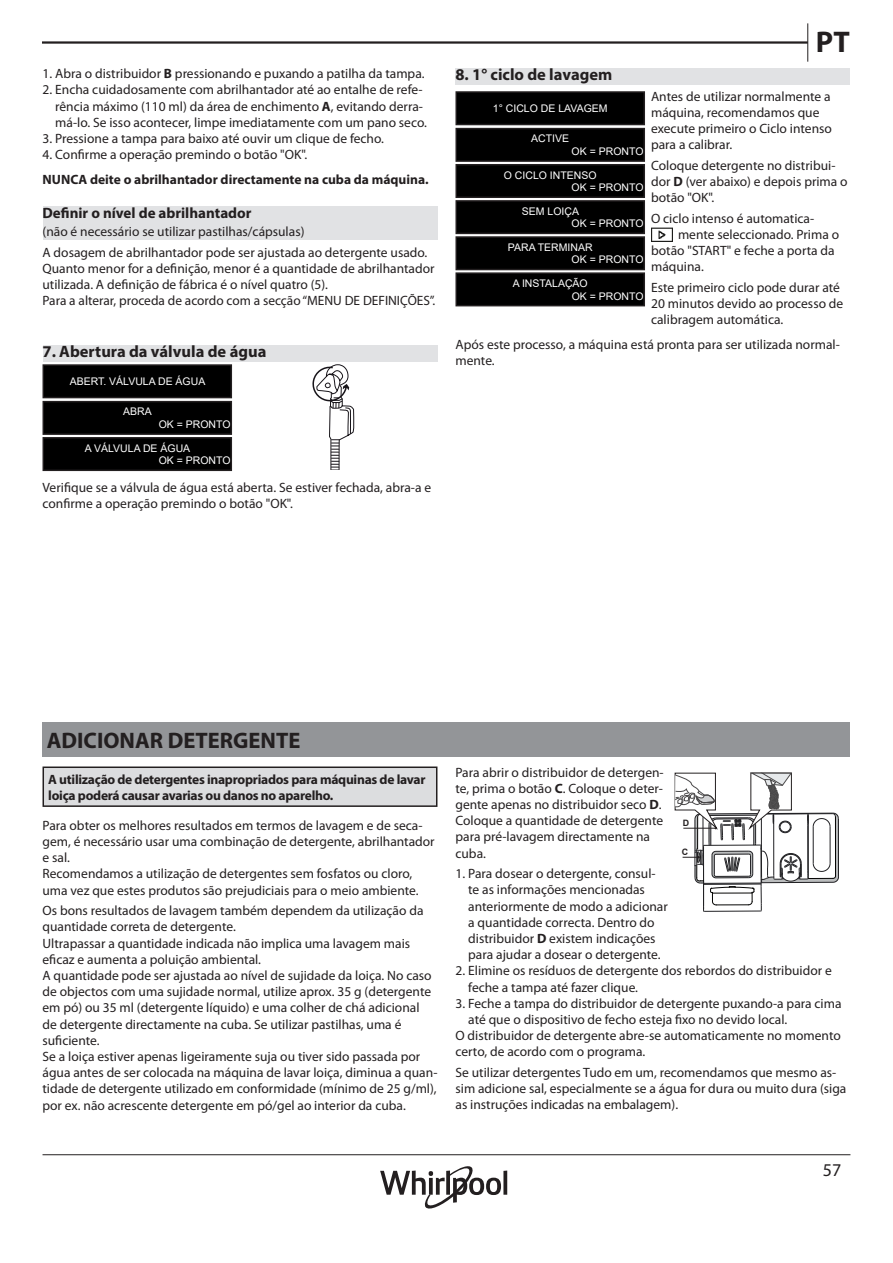
<style>
.page{position:relative;width:893px;height:1263px;background:#fff}
.page>*{position:absolute;margin:0;border:0;box-sizing:border-box;transform-origin:0 0}
.t1{font:700 30px "Myriad Pro";color:#231f20}
.t2{font:700 22.5px "Myriad Pro";color:#231f20}
.t3{font:18px "Myriad Pro";color:#231f20}
.t4{font:700 16.5px "Myriad Pro";color:#231f20}
.t5{font:700 15px "Myriad Pro";color:#231f20}
.t6{font:13.5px/16.2px "Myriad Pro";color:#231f20}
.t7{font:700 13.5px/16.2px "Myriad Pro";letter-spacing:-.02em;color:#231f20}
.t8{font:700 13.5px "Myriad Pro";color:#231f20}
.t9{font:10.5px "Arial";color:#fff}
.t10{font:700 8.85px "Arial";color:#231f20}
.s1{font-weight:700}
</style>
<div class="page">
<hr style="left:42px;top:41px;width:766px;height:3px;background:#231f20">
<hr style="left:43px;top:1154px;width:807px;height:1px;background:#231f20">
<hr style="left:807px;top:23px;width:1px;height:39px;background:#231f20">
<svg style="left:503px;top:1170px;width:4px;height:25px"></svg>
<svg style="left:380px;top:1166px;width:121px;height:42px"></svg>
<div style="left:43px;top:207px;width:394px;height:33px;background:#e1e2e4"></div>
<div style="left:43px;top:345px;width:394px;height:16px;background:#e1e2e4"></div>
<div style="left:43px;top:365px;width:188px;height:33px;background:#000"></div>
<div style="left:43px;top:364px;width:189px;height:34px;border:2px solid #231f20"></div>
<div style="left:43px;top:402px;width:188px;height:32px;background:#000"></div>
<div style="left:43px;top:401px;width:189px;height:34px;border:2px solid #231f20"></div>
<div style="left:43px;top:438px;width:188px;height:32px;background:#000"></div>
<div style="left:43px;top:437px;width:189px;height:34px;border:2px solid #231f20"></div>
<svg style="left:312px;top:365px;width:42px;height:105px"></svg>
<div style="left:455px;top:68px;width:395px;height:17px;background:#e1e2e4"></div>
<div style="left:456px;top:92px;width:188px;height:33px;background:#000"></div>
<div style="left:455px;top:91px;width:190px;height:34px;border:2px solid #231f20"></div>
<div style="left:456px;top:129px;width:188px;height:32px;background:#000"></div>
<div style="left:455px;top:128px;width:190px;height:34px;border:2px solid #231f20"></div>
<div style="left:456px;top:165px;width:188px;height:32px;background:#000"></div>
<div style="left:455px;top:164px;width:190px;height:34px;border:2px solid #231f20"></div>
<div style="left:456px;top:201px;width:188px;height:32px;background:#000"></div>
<div style="left:455px;top:200px;width:190px;height:34px;border:2px solid #231f20"></div>
<div style="left:456px;top:237px;width:188px;height:33px;background:#000"></div>
<div style="left:455px;top:236px;width:190px;height:34px;border:2px solid #231f20"></div>
<div style="left:456px;top:273px;width:188px;height:33px;background:#000"></div>
<div style="left:455px;top:272px;width:190px;height:34px;border:2px solid #231f20"></div>
<div style="left:43px;top:723px;width:807px;height:34px;background:#939598"></div>
<div style="left:43px;top:767px;width:394px;height:39px;background:#dcdddf"></div>
<div style="left:43px;top:766px;width:394px;height:41px;border:2px solid #231f20"></div>
<img style="left:652px;top:227px;width:21px;height:15px">
<svg style="left:675px;top:772px;width:164px;height:140px"></svg>
<p class="t6" style="left:43px;top:65px;width:384px">1. Abra o distribuidor <span class="s1">B</span> pressionando e puxando a patilha da tampa.</p>
<p class="t6" style="left:55px;top:82px;width:373px;text-indent:-13px">2. Encha cuidadosamente com abrilhantador até ao entalhe de refe&shy;rência máximo (110 ml) da área de enchimento <span class="s1">A</span>, evitando derra&shy;má-lo. Se isso acontecer, limpe imediatamente com um pano seco.</p>
<p class="t6" style="left:43px;top:130px;width:343px">3. Pressione a tampa para baixo até ouvir um clique de fecho.</p>
<p class="t6" style="left:43px;top:146px;width:266px">4. Confirme a operação premindo o botão "OK".</p>
<p class="t8" style="left:43px;top:171px;width:388px">NUNCA deite o abrilhantador directamente na cuba da máquina.</p>
<p class="t5" style="left:43px;top:203px;width:211px">Definir o nível de abrilhantador</p>
<p class="t6" style="left:43px;top:223px;width:263px">(não é necessário se utilizar pastilhas/cápsulas)</p>
<p class="t6" style="left:43px;top:244px;width:394px">A dosagem de abrilhantador pode ser ajustada ao detergente usado.<br>Quanto menor for a definição, menor é a quantidade de abrilhantador utilizada. A definição de fábrica é o nível quatro (5).</p>
<p class="t6" style="left:43px;top:292px;width:394px">Para a alterar, proceda de acordo com a secção “MENU DE DEFINIÇÕES”.</p>
<p class="t4" style="left:43px;top:341px;width:225px">7. Abertura da válvula de água</p>
<p class="t9" style="left:70px;top:374px;width:137px">ABERT. VÁLVULA DE ÁGUA</p>
<p class="t9" style="left:123px;top:404px;width:30px">ABRA</p>
<p class="t9" style="left:159px;top:417px;width:73px">OK = PRONTO</p>
<p class="t9" style="left:85px;top:441px;width:107px">A VÁLVULA DE ÁGUA</p>
<p class="t9" style="left:159px;top:453px;width:73px">OK = PRONTO</p>
<p class="t6" style="left:43px;top:479px;width:390px">Verifique se a válvula de água está aberta. Se estiver fechada, abra-a e confirme a operação premindo o botão "OK".</p>
<p class="t4" style="left:455px;top:64px;width:158px">8. 1° ciclo de lavagem</p>
<h1 class="t1" style="left:816px;top:22px;width:35px">PT</h1>
<p class="t6" style="left:651px;top:88px;width:182px">Antes de utilizar normalmente a máquina, recomendamos que execute primeiro o Ciclo intenso para a calibrar.</p>
<p class="t6" style="left:651px;top:157px;width:198px">Coloque detergente no distribui&shy;dor <span class="s1">D</span> (ver abaixo) e depois prima o botão "OK".</p>
<p class="t6" style="left:651px;top:210px;width:165px">O ciclo intenso é automatica-</p>
<p class="t6" style="left:678px;top:226px;width:163px">mente seleccionado. Prima o</p>
<p class="t6" style="left:651px;top:242px;width:185px">botão "START" e feche a porta da</p>
<p class="t6" style="left:651px;top:259px;width:54px">máquina.</p>
<p class="t6" style="left:651px;top:279px;width:194px">Este primeiro ciclo pode durar até<br>20 minutos devido ao processo de calibragem automática.</p>
<p class="t6" style="left:455px;top:336px;width:386px">Após este processo, a máquina está pronta para ser utilizada normal&shy;mente.</p>
<p class="t9" style="left:493px;top:101px;width:116px">1° CICLO DE LAVAGEM</p>
<p class="t9" style="left:531px;top:131px;width:39px">ACTIVE</p>
<p class="t9" style="left:572px;top:144px;width:73px">OK = PRONTO</p>
<p class="t9" style="left:504px;top:168px;width:94px">O CICLO INTENSO</p>
<p class="t9" style="left:572px;top:180px;width:73px">OK = PRONTO</p>
<p class="t9" style="left:522px;top:204px;width:59px">SEM LOIÇA</p>
<p class="t9" style="left:572px;top:216px;width:73px">OK = PRONTO</p>
<p class="t9" style="left:508px;top:240px;width:86px">PARA TERMINAR</p>
<p class="t9" style="left:572px;top:252px;width:73px">OK = PRONTO</p>
<p class="t9" style="left:513px;top:276px;width:77px">A INSTALAÇÃO</p>
<p class="t9" style="left:572px;top:289px;width:73px">OK = PRONTO</p>
<p class="t2" style="left:47px;top:726px;width:255px">ADICIONAR DETERGENTE</p>
<p class="t7" style="left:48px;top:770px;width:379px">A utilização de detergentes inapropriados para máquinas de lavar loiça poderá causar avarias ou danos no aparelho.</p>
<p class="t6" style="left:43px;top:817px;width:394px">Para obter os melhores resultados em termos de lavagem e de seca&shy;gem, é necessário usar uma combinação de detergente, abrilhantador e sal.</p>
<p class="t6" style="left:43px;top:866px;width:378px">Recomendamos a utilização de detergentes sem fosfatos ou cloro, uma vez que estes produtos são prejudiciais para o meio ambiente.</p>
<p class="t6" style="left:43px;top:902px;width:382px">Os bons resultados de lavagem também dependem da utilização da quantidade correta de detergente.</p>
<p class="t6" style="left:43px;top:935px;width:369px">Ultrapassar a quantidade indicada não implica uma lavagem mais eficaz e aumenta a poluição ambiental.</p>
<p class="t6" style="left:43px;top:967px;width:391px">A quantidade pode ser ajustada ao nível de sujidade da loiça. No caso de objectos com uma sujidade normal, utilize aprox. 35 g (detergente em pó) ou 35 ml (detergente líquido) e uma colher de chá adicional de detergente directamente na cuba. Se utilizar pastilhas, uma é suficiente.</p>
<p class="t6" style="left:43px;top:1048px;width:396px">Se a loiça estiver apenas ligeiramente suja ou tiver sido passada por água antes de ser colocada na máquina de lavar loiça, diminua a quan&shy;tidade de detergente utilizado em conformidade (mínimo de 25 g/ml), por ex. não acrescente detergente em pó/gel ao interior da cuba.</p>
<p class="t6" style="left:455px;top:764px;width:210px">Para abrir o distribuidor de detergen&shy;te, prima o botão <span class="s1">C</span>. Coloque o deter&shy;gente apenas no distribuidor seco <span class="s1">D</span>.<br>Coloque a quantidade de detergente para pré-lavagem directamente na cuba.</p>
<p class="t6" style="left:468px;top:865px;width:201px;text-indent:-13px">1. Para dosear o detergente, consul&shy;te as informações mencionadas anteriormente de modo a adicionar a quantidade correcta. Dentro do distribuidor <span class="s1">D</span> existem indicações para ajudar a dosear o detergente.</p>
<p class="t6" style="left:468px;top:962px;width:365px;text-indent:-13px">2. Elimine os resíduos de detergente dos rebordos do distribuidor e feche a tampa até fazer clique.</p>
<p class="t6" style="left:468px;top:995px;width:375px;text-indent:-13px">3. Feche a tampa do distribuidor de detergente puxando-a para cima até que o dispositivo de fecho esteja fixo no devido local.</p>
<p class="t6" style="left:455px;top:1027px;width:387px">O distribuidor de detergente abre-se automaticamente no momento certo, de acordo com o programa.</p>
<p class="t6" style="left:455px;top:1064px;width:392px">Se utilizar detergentes Tudo em um, recomendamos que mesmo as&shy;sim adicione sal, especialmente se a água for dura ou muito dura (siga as instruções indicadas na embalagem).</p>
<p class="t10" style="left:683px;top:817px;width:8px">D</p>
<p class="t10" style="left:682px;top:846px;width:8px">C</p>
<h3 class="t3" style="left:823px;top:1159px;width:20px">57</h3>
</div>
